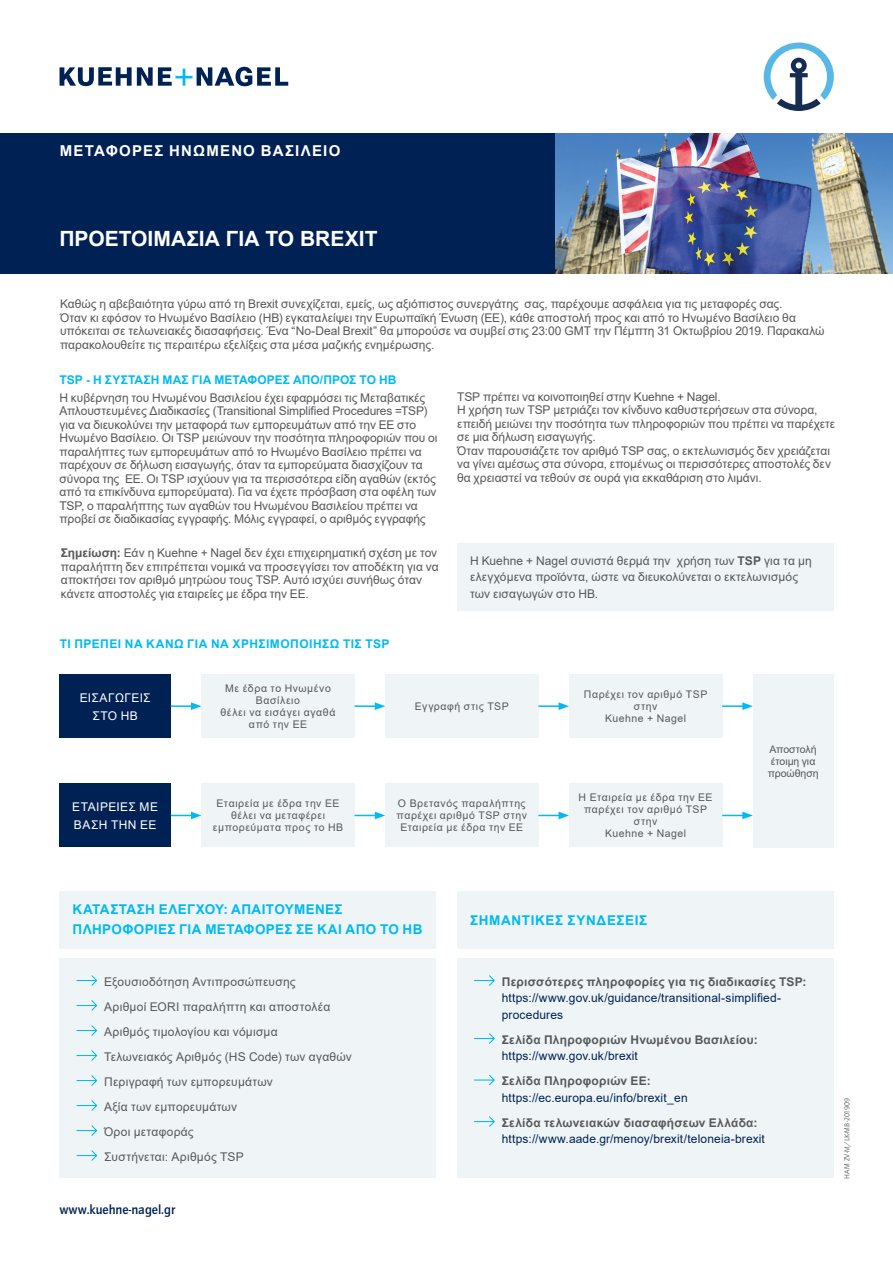
<style>
.page{position:relative;width:893px;height:1263px;background:#fff}
.page>*{position:absolute;margin:0;border:0;box-sizing:border-box;transform-origin:0 0}
.t1{font:700 21px "Arial";color:#fff}
.t2{font:700 15px "Arial";letter-spacing:.08em;color:#fff}
.t3{font:700 13.5px/20.2px "Arial";letter-spacing:.03em;color:#00baf1}
.t4{font:700 13.5px "Quay Itc T";color:#002153}
.t5{font:12px/13.5px "Arial";color:#57585a}
.t6{font:12px/25px "Arial";letter-spacing:.02em;color:#57585a}
.t7{font:12px/16.5px "Arial";letter-spacing:.01em;color:#002153}
.t8{font:700 12px "Arial";letter-spacing:.02em;color:#57585a}
.t9{font:700 12px "Arial";letter-spacing:.005em;color:#00baf1}
.t10{font:700 12px "Arial";letter-spacing:.025em;color:#00baf1}
.t11{font:12px/18px "Arial";letter-spacing:.03em;color:#fff;text-align:center}
.t12{font:10.5px/12px "Arial";letter-spacing:.05em;color:#57585a;text-align:center}
.t13{font:10.5px/12px "Arial";letter-spacing:-.005em;color:#57585a;text-align:center}
.t14{font:7.5px "Quay Itc T";letter-spacing:.015em;color:#57585a}
.s1{font-weight:700}
</style>
<div class="page">
<svg style="left:60px;top:67px;width:228px;height:19px"></svg>
<svg style="left:764px;top:43px;width:69px;height:68px"></svg>
<img style="left:554px;top:134px;width:339px;height:140px">
<div style="left:0;top:134px;width:554px;height:140px;background:#002153"></div>
<div style="left:60px;top:958px;width:376px;height:220px;background:#eff5f7"></div>
<svg style="left:76px;top:975px;width:22px;height:11px"></svg>
<svg style="left:76px;top:1000px;width:22px;height:11px"></svg>
<svg style="left:76px;top:1025px;width:22px;height:11px"></svg>
<svg style="left:76px;top:1050px;width:22px;height:11px"></svg>
<svg style="left:76px;top:1075px;width:22px;height:11px"></svg>
<svg style="left:76px;top:1100px;width:22px;height:11px"></svg>
<svg style="left:76px;top:1125px;width:22px;height:11px"></svg>
<svg style="left:76px;top:1150px;width:22px;height:11px"></svg>
<div style="left:457px;top:958px;width:376px;height:220px;background:#eff5f7"></div>
<svg style="left:474px;top:975px;width:21px;height:11px"></svg>
<svg style="left:474px;top:1033px;width:21px;height:11px"></svg>
<svg style="left:474px;top:1074px;width:21px;height:12px"></svg>
<svg style="left:474px;top:1116px;width:21px;height:11px"></svg>
<div style="left:457px;top:891px;width:376px;height:58px;background:#eff5f7"></div>
<div style="left:60px;top:891px;width:376px;height:58px;background:#eff5f7"></div>
<div style="left:457px;top:543px;width:376px;height:67px;background:#eff5f7"></div>
<div style="left:201px;top:674px;width:154px;height:64px;background:#eff5f7"></div>
<div style="left:385px;top:674px;width:153px;height:64px;background:#eff5f7"></div>
<div style="left:569px;top:674px;width:153px;height:64px;background:#eff5f7"></div>
<div style="left:201px;top:783px;width:154px;height:64px;background:#eff5f7"></div>
<div style="left:385px;top:783px;width:153px;height:64px;background:#eff5f7"></div>
<div style="left:569px;top:783px;width:153px;height:64px;background:#eff5f7"></div>
<div style="left:60px;top:674px;width:111px;height:64px;background:#002153"></div>
<div style="left:60px;top:783px;width:111px;height:64px;background:#002153"></div>
<hr style="left:171px;top:705px;width:22px;height:2px;background:#00baf1">
<svg style="left:191px;top:702px;width:10px;height:8px"></svg>
<svg style="left:171px;top:812px;width:30px;height:7px"></svg>
<hr style="left:355px;top:705px;width:22px;height:2px;background:#00baf1">
<svg style="left:375px;top:702px;width:10px;height:8px"></svg>
<svg style="left:355px;top:812px;width:30px;height:7px"></svg>
<hr style="left:538px;top:705px;width:23px;height:2px;background:#00baf1">
<svg style="left:559px;top:702px;width:10px;height:8px"></svg>
<svg style="left:538px;top:812px;width:31px;height:7px"></svg>
<div style="left:753px;top:674px;width:80px;height:173px;background:#eff5f7"></div>
<hr style="left:722px;top:705px;width:23px;height:2px;background:#00baf1">
<svg style="left:742px;top:702px;width:11px;height:8px"></svg>
<svg style="left:722px;top:812px;width:31px;height:7px"></svg>
<p class="t2" style="left:60px;top:140px;width:282px">ΜΕΤΑΦΟΡΕΣ ΗΝΩΜΕΝΟ ΒΑΣΙΛΕΙΟ</p>
<h1 class="t1" style="left:60px;top:224px;width:319px">ΠΡΟΕΤΟΙΜΑΣΙΑ ΓΙΑ ΤΟ BREXIT</h1>
<p class="t5" style="left:60px;top:297px;width:766px">Καθώς η αβεβαιότητα γύρω από τη Brexit συνεχίζεται, εμείς, ως αξιόπιστος συνεργάτης σας, παρέχουμε ασφάλεια για τις μεταφορές σας.<br>Όταν κι εφόσον το Ηνωμένο Βασίλειο (ΗΒ) εγκαταλείψει την Ευρωπαϊκή Ένωση (ΕΕ), κάθε αποστολή προς και από το Ηνωμένο Βασίλειο θα υπόκειται σε τελωνειακές διασαφήσεις. Ένα “No-Deal Brexit” θα μπορούσε να συμβεί στις 23:00 GMT την Πέμπτη 31 Οκτωβρίου 2019. Παρακαλώ παρακολουθείτε τις περαιτέρω εξελίξεις στα μέσα μαζικής ενημέρωσης.</p>
<p class="t9" style="left:60px;top:371px;width:339px">TSP - Η ΣΥΣΤΑΣΗ ΜΑΣ ΓΙΑ ΜΕΤΑΦΟΡΕΣ ΑΠΟ/ΠΡΟΣ ΤΟ ΗΒ</p>
<p class="t5" style="left:60px;top:391px;width:379px">Η κυβέρνηση του Ηνωμένου Βασιλείου έχει εφαρμόσει τις Μεταβατικές Απλουστευμένες Διαδικασίες (Transitional Simplified Procedures =TSP) για να διευκολύνει την μεταφορά των εμπορευμάτων από την ΕΕ στο Ηνωμένο Βασίλειο. Οι TSP μειώνουν την ποσότητα πληροφοριών που οι παραλήπτες των εμπορευμάτων από το Ηνωμένο Βασίλειο πρέπει να παρέχουν σε δήλωση εισαγωγής, όταν τα εμπορεύματα διασχίζουν τα σύνορα της ΕΕ. Οι TSP ισχύουν για τα περισσότερα είδη αγαθών (εκτός από τα επικίνδυνα εμπορεύματα). Για να έχετε πρόσβαση στα οφέλη των TSP, ο παραλήπτης των αγαθών του Ηνωμένου Βασιλείου πρέπει να προβεί σε διαδικασίας εγγραφής. Μόλις εγγραφεί, ο αριθμός εγγραφής</p>
<p class="t5" style="left:61px;top:546px;width:379px"><span class="s1">Σημείωση:</span> Εάν η Kuehne + Nagel δεν έχει επιχειρηματική σχέση με τον παραλήπτη δεν επιτρέπεται νομικά να προσεγγίσει τον αποδέκτη για να αποκτήσει τον αριθμό μητρώου τους TSP. Αυτό ισχύει συνήθως όταν κάνετε αποστολές για εταιρείες με έδρα την ΕΕ.</p>
<p class="t10" style="left:60px;top:635px;width:331px">ΤΙ ΠΡΕΠΕΙ ΝΑ ΚΑΝΩ ΓΙΑ ΝΑ ΧΡΗΣΙΜΟΠΟΙΗΣΩ ΤΙΣ TSP</p>
<p class="t5" style="left:457px;top:390px;width:379px">TSP πρέπει να κοινοποιηθεί στην Kuehne + Nagel.<br>Η χρήση των TSP μετριάζει τον κίνδυνο καθυστερήσεων στα σύνορα, επειδή μειώνει την ποσότητα των πληροφοριών που πρέπει να παρέχετε σε μια δήλωση εισαγωγής.<br>Όταν παρουσιάζετε τον αριθμό TSP σας, ο εκτελωνισμός δεν χρειάζεται να γίνει αμέσως στα σύνορα, επομένως οι περισσότερες αποστολές δεν θα χρειαστεί να τεθούν σε ουρά για εκκαθάριση στο λιμάνι.</p>
<p class="t5" style="left:470px;top:552px;width:343px;line-height:16.5px">Η Kuehne + Nagel συνιστά θερμά την χρήση των <span class="s1">TSP</span> για τα μη ελεγχόμενα προϊόντα, ώστε να διευκολύνεται ο εκτελωνισμός των εισαγωγών στο ΗΒ.</p>
<p class="t11" style="left:80px;top:688px;width:72px">ΕΙΣΑΓΩΓΕΙΣ<br>ΣΤΟ ΗΒ</p>
<p class="t11" style="left:72px;top:797px;width:87px;text-align:left">ΕΤΑΙΡΕΙΕΣ ΜΕ<br>ΒΑΣΗ ΤΗΝ ΕΕ</p>
<p class="t12" style="left:221px;top:682px;width:116px">Με έδρα το Ηνωμένο<br>Βασίλειο<br>θέλει να εισάγει αγαθά από την ΕΕ</p>
<p class="t12" style="left:415px;top:700px;width:95px">Εγγραφή στις TSP</p>
<p class="t12" style="left:584px;top:688px;width:125px">Παρέχει τον αριθμό TSP στην<br>Kuehne + Nagel</p>
<p class="t12" style="left:213px;top:797px;width:132px">Εταιρεία με έδρα την ΕΕ θέλει να μεταφέρει εμπορεύματα προς το ΗΒ</p>
<p class="t12" style="left:397px;top:797px;width:132px">Ο Βρετανός παραλήπτης παρέχει αριθμό TSP στην<br>Εταιρεία με έδρα την ΕΕ</p>
<p class="t12" style="left:579px;top:791px;width:135px">Η Εταιρεία με έδρα την ΕΕ παρέχει τον αριθμό TSP στην<br>Kuehne + Nagel</p>
<p class="t13" style="left:768px;top:743px;width:52px">Αποστολή έτοιμη για προώθηση</p>
<p class="t3" style="left:73px;top:899px;width:351px">ΚΑΤΑΣΤΑΣΗ ΕΛΕΓΧΟΥ: ΑΠΑΙΤΟΥΜΕΝΕΣ<br>ΠΛΗΡΟΦΟΡΙΕΣ ΓΙΑ ΜΕΤΑΦΟΡΕΣ ΣΕ ΚΑΙ ΑΠΟ ΤΟ ΗΒ</p>
<p class="t3" style="left:470px;top:910px;width:179px">ΣΗΜΑΝΤΙΚΕΣ ΣΥΝΔΕΣΕΙΣ</p>
<p class="t6" style="left:104px;top:969px;width:249px">Εξουσιοδότηση Αντιπροσώπευσης<br>Αριθμοί EORI παραλήπτη και αποστολέα<br>Αριθμός τιμολογίου και νόμισμα<br>Τελωνειακός Αριθμός (HS Code) των αγαθών<br>Περιγραφή των εμπορευμάτων<br>Αξία των εμπορευμάτων<br>Όροι μεταφοράς<br>Συστήνεται: Αριθμός TSP</p>
<p class="t8" style="left:502px;top:973px;width:306px">Περισσότερες πληροφορίες για τις διαδικασίες TSP:</p>
<p class="t7" style="left:502px;top:990px;width:281px">https://www.gov.uk/guidance/transitional-simplified&shy;procedures</p>
<p class="t8" style="left:502px;top:1031px;width:258px">Σελίδα Πληροφοριών Ηνωμένου Βασιλείου:</p>
<p class="t7" style="left:502px;top:1048px;width:138px">https://www.gov.uk/brexit</p>
<p class="t8" style="left:502px;top:1073px;width:150px">Σελίδα Πληροφοριών ΕΕ:</p>
<p class="t7" style="left:502px;top:1089px;width:187px">https://ec.europa.eu/info/brexit_en</p>
<p class="t8" style="left:502px;top:1114px;width:257px">Σελίδα τελωνειακών διασαφήσεων Ελλάδα:</p>
<p class="t7" style="left:502px;top:1131px;width:265px">https://www.aade.gr/menoy/brexit/teloneia-brexit</p>
<p class="t4" style="left:60px;top:1201px;width:117px">www.kuehne-nagel.gr</p>
<p class="t14" style="left:843px;top:1179px;width:82px;rotate:-90deg">HAM ZV-M/LK-MB-201909</p>
</div>
